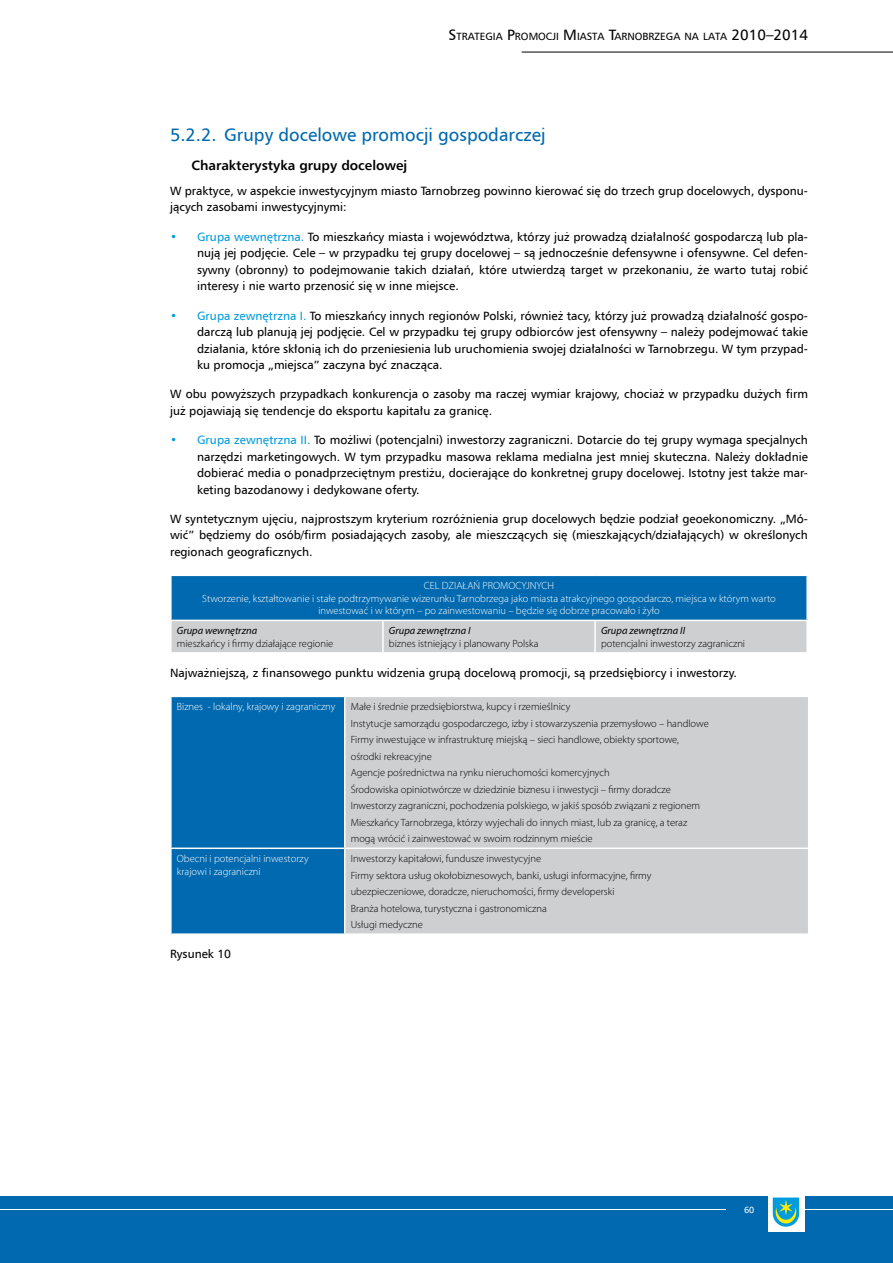
<style>
.page{position:relative;width:893px;height:1263px;background:#fff}
.page>*{position:absolute;margin:0;border:0;box-sizing:border-box;transform-origin:0 0}
.t1{font:18px "Humnst 777 EU";color:#0069af}
.t2{font:700 13.5px "Humnst 777 EU";color:#000}
.t3{font:12px/16.5px "Humnst 777 EU";color:#000;text-align:justify}
.t4{font:12px "Humnst 777 EU";color:#009cdd}
.t5{font:300 10.5px/16.5px "Myriad Pro";color:#000}
.t6{font:300 10.5px/12.6px "Myriad Pro";color:#fff;text-align:center}
.t7{font:10.5px "Humnst 777 EU";color:#000}
.t8{font:italic 10.5px "Myriad Pro";color:#000}
.t9{font:9px "Humnst 777 EU";color:#fff}
.s1{font-size:15px}
.s2{color:#009cdd}
</style>
<div class="page">
<div style="left:0;top:1196px;width:893px;height:67px;background:#0069af"></div>
<hr style="left:0;top:1209px;width:893px;height:1px;background:#fff">
<div style="left:726px;top:1207px;width:46px;height:24px;background:#0069af"></div>
<div style="left:768px;top:1193px;width:36px;height:38px;background:#fff"></div>
<svg style="left:773px;top:1197px;width:26px;height:30px"></svg>
<hr style="left:522px;top:52px;width:371px;height:1px;background:#000">
<div style="left:171px;top:575px;width:636px;height:45px;background:#0069af"></div>
<div style="left:172px;top:621px;width:634px;height:31px;background:#cecfd0"></div>
<hr style="left:170px;top:574px;width:213px;height:2px;background:#fff">
<hr style="left:170px;top:576px;width:2px;height:44px;background:#fff">
<hr style="left:383px;top:574px;width:212px;height:2px;background:#fff">
<hr style="left:595px;top:574px;width:213px;height:2px;background:#fff">
<hr style="left:806px;top:576px;width:2px;height:44px;background:#fff">
<hr style="left:382px;top:621px;width:2px;height:31px;background:#fff">
<hr style="left:594px;top:621px;width:2px;height:31px;background:#fff">
<div style="left:172px;top:697px;width:172px;height:236px;background:#0069af"></div>
<div style="left:345px;top:697px;width:463px;height:236px;background:#cecfd0"></div>
<hr style="left:170px;top:847px;width:175px;height:2px;background:#fff">
<hr style="left:345px;top:847px;width:464px;height:2px;background:#fff">
<p class="t7" style="left:448px;top:30px;width:361px"><span class="s1">S</span>trategia <span class="s1">P</span>romocji <span class="s1">M</span> iasta <span class="s1">T</span>arnobrzega na lata <span class="s1">2010–2014</span></p>
<h1 class="t1" style="left:170px;top:124px;width:377px">5.2.2. Grupy docelowe promocji gospodarczej</h1>
<p class="t2" style="left:191px;top:157px;width:218px">Charakterystyka grupy docelowej</p>
<p class="t3" style="left:170px;top:182px;width:639px">W praktyce, w aspekcie inwestycyjnym miasto Tarnobrzeg powinno kierować się do trzech grup docelowych, dysponu&shy;jących zasobami inwestycyjnymi:</p>
<p class="t3" style="left:197px;top:228px;width:612px"><span class="s2">Grupa wewnętrzna.</span> To mieszkańcy miasta i województwa, którzy już prowadzą działalność gospodarczą lub pla&shy;nują jej podjęcie. Cele – w przypadku tej grupy docelowej – są jednocześnie defensywne i ofensywne. Cel defen&shy;sywny (obronny) to podejmowanie takich działań, które utwierdzą target w przekonaniu, że warto tutaj robić interesy i nie warto przenosić się w inne miejsce.</p>
<p class="t3" style="left:197px;top:307px;width:612px"><span class="s2">Grupa zewnętrzna I.</span> To mieszkańcy innych regionów Polski, również tacy, którzy już prowadzą działalność gospo&shy;darczą lub planują jej podjęcie. Cel w przypadku tej grupy odbiorców jest ofensywny – należy podejmować takie działania, które skłonią ich do przeniesienia lub uruchomienia swojej działalności w Tarnobrzegu. W tym przypad&shy;ku promocja „miejsca” zaczyna być znacząca.</p>
<p class="t3" style="left:170px;top:386px;width:639px">W obu powyższych przypadkach konkurencja o zasoby ma raczej wymiar krajowy, chociaż w przypadku dużych firm już pojawiają się tendencje do eksportu kapitału za granicę.</p>
<p class="t3" style="left:197px;top:431px;width:612px"><span class="s2">Grupa zewnętrzna II.</span> To możliwi (potencjalni) inwestorzy zagraniczni. Dotarcie do tej grupy wymaga specjalnych narzędzi marketingowych. W tym przypadku masowa reklama medialna jest mniej skuteczna. Należy dokładnie dobierać media o ponadprzeciętnym prestiżu, docierające do konkretnej grupy docelowej. Istotny jest także mar&shy;keting bazodanowy i dedykowane oferty.</p>
<p class="t3" style="left:170px;top:510px;width:639px">W syntetycznym ujęciu, najprostszym kryterium rozróżnienia grup docelowych będzie podział geoekonomiczny. „Mó&shy;wić” będziemy do osób/firm posiadających zasoby, ale mieszczących się (mieszkających/działających) w określonych regionach geograficznych.</p>
<p class="t6" style="left:202px;top:579px;width:575px">CEL DZIAŁAŃ PROMOCYJNYCH<br>Stworzenie, kształtowanie i stałe podtrzymywanie wizerunku Tarnobrzega jako miasta atrakcyjnego gospodarczo, miejsca w którym warto inwestować i w którym – po zainwestowaniu – będzie się dobrze pracowało i żyło</p>
<p class="t8" style="left:177px;top:624px;width:82px">Grupa wewnętrzna</p>
<p class="t5" style="left:177px;top:635px;width:158px">mieszkańcy i firmy działające regionie</p>
<p class="t4" style="left:170px;top:229px;width:9px">•</p>
<p class="t4" style="left:170px;top:308px;width:9px">•</p>
<p class="t4" style="left:170px;top:432px;width:9px">•</p>
<p class="t8" style="left:601px;top:624px;width:86px">Grupa zewnętrzna II</p>
<p class="t5" style="left:601px;top:635px;width:146px">potencjalni inwestorzy zagraniczni</p>
<p class="t3" style="left:170px;top:664px;width:568px">Najważniejszą, z finansowego punktu widzenia grupą docelową promocji, są przedsiębiorcy i inwestorzy.</p>
<p class="t6" style="left:177px;top:700px;width:160px">Biznes - lokalny, krajowy i zagraniczny</p>
<p class="t5" style="left:351px;top:698px;width:360px">Małe i średnie przedsiębiorstwa, kupcy i rzemieślnicy<br>Instytucje samorządu gospodarczego, izby i stowarzyszenia przemysłowo – handlowe Firmy inwestujące w infrastrukturę miejską – sieci handlowe, obiekty sportowe, ośrodki rekreacyjne<br>Agencje pośrednictwa na rynku nieruchomości komercyjnych<br>Środowiska opiniotwórcze w dziedzinie biznesu i inwestycji – firmy doradcze Inwestorzy zagraniczni, pochodzenia polskiego, w jakiś sposób związani z regionem Mieszkańcy Tarnobrzega, którzy wyjechali do innych miast, lub za granicę, a teraz mogą wrócić i zainwestować w swoim rodzinnym mieście</p>
<p class="t6" style="left:177px;top:852px;width:133px;text-align:left">Obecni i potencjalni inwestorzy krajowi i zagraniczni</p>
<p class="t5" style="left:351px;top:850px;width:302px">Inwestorzy kapitałowi, fundusze inwestycyjne<br>Firmy sektora usług okołobiznesowych, banki, usługi informacyjne, firmy ubezpieczeniowe, doradcze, nieruchomości, firmy developerski<br>Branża hotelowa, turystyczna i gastronomiczna<br>Usługi medyczne</p>
<p class="t3" style="left:170px;top:946px;width:63px">Rysunek 10</p>
<p class="t8" style="left:389px;top:624px;width:83px">Grupa zewnętrzna I</p>
<p class="t5" style="left:389px;top:635px;width:151px">biznes istniejący i planowany Polska</p>
<p class="t9" style="left:744px;top:1205px;width:12px">60</p>
</div>
